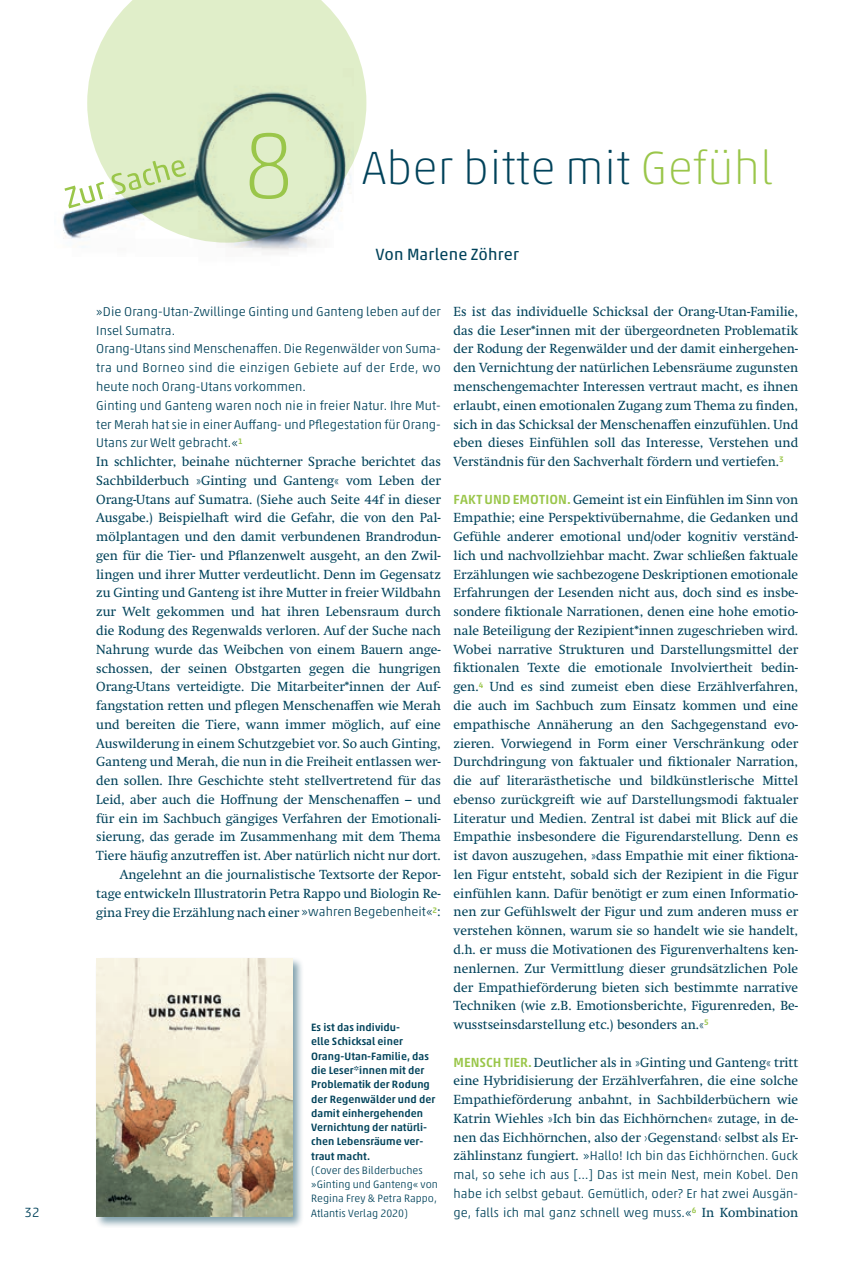
<style>
.page{position:relative;width:852px;height:1263px;background:#fff}
.page>*{position:absolute;margin:0;border:0;box-sizing:border-box;transform-origin:0 0}
.t1{font:100 94.5px "Akko Pro";color:#9ac64a}
.Titel_AKKO{font:100 47.25px "Akko Pro";letter-spacing:.005em;color:#01425a}
.Autoren_Lead_AKKO{font:16.5px "Akko Pro";letter-spacing:.01em;color:#01425a}
.t2{font:300 13.5px "Akko Pro";color:#01425a}
.Zwischentitel_AKKO{font:13.35px/18.8px "Swift Neue LT Pro";color:#01425a;text-align:justify}
.Fließtext_2020{font:13.35px/18.8px "Swift Neue LT Pro";color:#01425a;text-align:justify}
.Text-Zitat_AKKO{font:300 12.9px/18.8px "Akko Pro";letter-spacing:.005em;color:#01425a;text-align:justify}
.Zwischentitel_AKKO-2{font:300 12.9px/18.8px "Akko Pro";letter-spacing:.005em;color:#01425a;text-align:justify}
.BU_AutorenInfo_AKKO{font:500 10.8px/14.2px "Akko Pro";letter-spacing:.005em;color:#01425a}
.BU_AutorenInfo_AKKO-2{font:300 10.8px/14.2px "Akko Pro";letter-spacing:.005em;color:#01425a}
.s1{color:#9ac64a}
.s2{font-family:"Akko Pro";font-weight:300;font-size:12.9px}
.s3{font-family:"Akko Pro";font-weight:500;color:#9ac64a}
.s4{font-family:"Swift Neue LT Pro";font-weight:400;font-size:13.35px}
</style>
<div class="page">
<svg style="left:91px;top:0;width:275px;height:163px;background:#e4f0d0"></svg>
<img style="left:62px;top:68px;width:291px;height:183px">
<svg style="left:64px;top:159px;width:122px;height:49px"></svg>
<div style="left:94px;top:956px;width:210px;height:271px;background:#01425a;opacity:.5"></div>
<img style="left:96px;top:958px;width:196px;height:258px">
<p class="t2" style="left:25px;top:1203px;width:16px">32</p>
<p class="t1" style="left:243px;top:109px;width:53px">8</p>
<p class="Titel_AKKO" style="left:362px;top:139px;width:412px">Aber bitte mit <span class="s1">Gefühl</span></p>
<p class="Autoren_Lead_AKKO" style="left:375px;top:244px;width:145px">Von Marlene Zöhrer</p>
<p class="Text-Zitat_AKKO" style="left:96px;top:302px;width:346px">»Die Orang-Utan-Zwillinge Ginting und Ganteng leben auf der<br>Insel Sumatra.</p>
<p class="Text-Zitat_AKKO" style="left:96px;top:339px;width:346px">Orang-Utans sind Menschenaffen. Die Regenwälder von Suma&shy;tra und Borneo sind die einzigen Gebiete auf der Erde, wo heute noch Orang-Utans vorkommen.</p>
<p class="Text-Zitat_AKKO" style="left:96px;top:396px;width:346px">Ginting und Ganteng waren noch nie in freier Natur. Ihre Mut&shy;ter Merah hat sie in einer Auffang- und Pflegestation für Orang-Utans zur Welt gebracht.«<sup>1</sup></p>
<p class="Fließtext_2020" style="left:96px;top:452px;width:346px">In schlichter, beinahe nüchterner Sprache berichtet das Sachbilderbuch »Ginting und Ganteng« vom Leben der Orang-Utans auf Sumatra. (Siehe auch Seite 44f in dieser Ausgabe.) Beispielhaft wird die Gefahr, die von den Pal&shy;mölplantagen und den damit verbundenen Brandrodun&shy;gen für die Tier- und Pflanzenwelt ausgeht, an den Zwil&shy;lingen und ihrer Mutter verdeutlicht. Denn im Gegensatz zu Ginting und Ganteng ist ihre Mutter in freier Wildbahn zur Welt gekommen und hat ihren Lebensraum durch die Rodung des Regenwalds verloren. Auf der Suche nach Nahrung wurde das Weibchen von einem Bauern ange&shy;schossen, der seinen Obstgarten gegen die hungrigen Orang-Utans verteidigte. Die Mitarbeiter*innen der Auf&shy;fangstation retten und pflegen Menschenaffen wie Merah und bereiten die Tiere, wann immer möglich, auf eine Auswilderung in einem Schutzgebiet vor. So auch Ginting, Ganteng und Merah, die nun in die Freiheit entlassen wer&shy;den sollen. Ihre Geschichte steht stellvertretend für das Leid, aber auch die Hoffnung der Menschenaffen – und für ein im Sachbuch gängiges Verfahren der Emotionali&shy;sierung, das gerade im Zusammenhang mit dem Thema Tiere häufig anzutreffen ist. Aber natürlich nicht nur dort.</p>
<p class="Fließtext_2020" style="left:96px;top:864px;width:346px;text-indent:23px">Angelehnt an die journalistische Textsorte der Repor&shy;tage entwickeln Illustratorin Petra Rappo und Biologin Re&shy;gina Frey die Erzählung nach einer <span class="s2">»wahren Begebenheit«</span><sup>2</sup>:</p>
<p class="BU_AutorenInfo_AKKO" style="left:311px;top:1019px;width:126px">Es ist das individu-<br>elle Schicksal einer<br>Orang-Utan-Familie, das die Leser*innen mit der<br>Problematik der Rodung der Regenwälder und der damit einhergehenden<br>Vernichtung der natürli&shy;chen Lebensräume ver&shy;traut macht.</p>
<p class="BU_AutorenInfo_AKKO-2" style="left:311px;top:1162px;width:128px">(Cover des Bilderbuches »Ginting und Ganteng« von<br>Regina Frey &amp; Petra Rappo,<br>Atlantis Verlag 2020)</p>
<p class="Fließtext_2020" style="left:453px;top:302px;width:346px">Es ist das individuelle Schicksal der Orang-Utan-Familie, das die Leser*innen mit der übergeordneten Problematik der Rodung der Regenwälder und der damit einhergehen&shy;den Vernichtung der natürlichen Lebensräume zugunsten menschengemachter Interessen vertraut macht, es ihnen erlaubt, einen emotionalen Zugang zum Thema zu finden, sich in das Schicksal der Menschenaffen einzufühlen. Und eben dieses Einfühlen soll das Interesse, Verstehen und Verständnis für den Sachverhalt fördern und vertiefen.<sup>3</sup></p>
<p class="Zwischentitel_AKKO" style="left:453px;top:489px;width:346px"><span class="s3">FAKT UND EMOTION.</span> Gemeint ist ein Einfühlen im Sinn von Empathie; eine Perspektivübernahme, die Gedanken und Gefühle anderer emotional und/oder kognitiv verständ&shy;lich und nachvollziehbar macht. Zwar schließen faktuale Erzählungen wie sachbezogene Deskriptionen emotionale Erfahrungen der Lesenden nicht aus, doch sind es insbe&shy;sondere fiktionale Narrationen, denen eine hohe emotio&shy;nale Beteiligung der Rezipient*innen zugeschrieben wird.<br>Wobei narrative Strukturen und Darstellungsmittel der fiktionalen Texte die emotionale Involviertheit bedin&shy;gen.<sup>4</sup> Und es sind zumeist eben diese Erzählverfahren, die auch im Sachbuch zum Einsatz kommen und eine empathische Annäherung an den Sachgegenstand evo&shy;zieren. Vorwiegend in Form einer Verschränkung oder Durchdringung von faktualer und fiktionaler Narration, die auf literarästhetische und bildkünstlerische Mittel ebenso zurückgreift wie auf Darstellungsmodi faktualer Literatur und Medien. Zentral ist dabei mit Blick auf die Empathie insbesondere die Figurendarstellung. Denn es ist davon auszugehen, »dass Empathie mit einer fiktiona&shy;len Figur entsteht, sobald sich der Rezipient in die Figur einfühlen kann. Dafür benötigt er zum einen Informatio&shy;nen zur Gefühlswelt der Figur und zum anderen muss er verstehen können, warum sie so handelt wie sie handelt, d.h. er muss die Motivationen des Figurenverhaltens ken&shy;nenlernen. Zur Vermittlung dieser grundsätzlichen Pole der Empathieförderung bieten sich bestimmte narrative Techniken (wie z.B. Emotionsberichte, Figurenreden, Be&shy;wusstseinsdarstellung etc.) besonders an.«<sup>5</sup></p>
<p class="Zwischentitel_AKKO" style="left:453px;top:1052px;width:346px"><span class="s3">MENSCH TIER.</span> Deutlicher als in »Ginting und Ganteng« tritt eine Hybridisierung der Erzählverfahren, die eine solche Empathieförderung anbahnt, in Sachbilderbüchern wie Katrin Wiehles »Ich bin das Eichhörnchen« zutage, in de&shy;nen das Eichhörnchen, also der ›Gegenstand‹ selbst als Er-</p>
<p class="Zwischentitel_AKKO-2" style="left:453px;top:1146px;width:346px"><span class="s4">zählinstanz fungiert.</span> »Hallo! Ich bin das Eichhörnchen. Guck mal, so sehe ich aus […] Das ist mein Nest, mein Kobel. Den habe ich selbst gebaut. Gemütlich, oder? Er hat zwei Ausgän&shy;ge, falls ich mal ganz schnell weg muss.«<sup>6</sup> <span class="s4">In Kombination</span></p>
</div>
